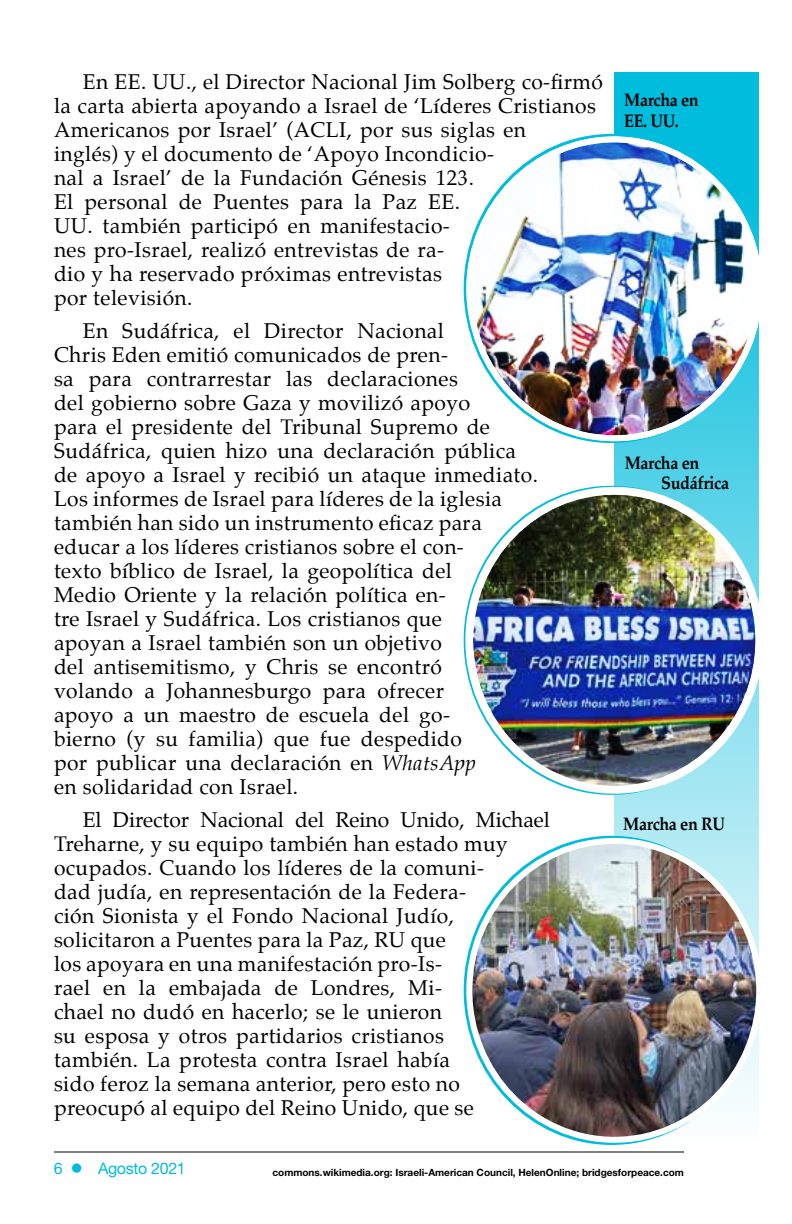
<style>
.page{position:relative;width:792px;height:1224px;background:#fff}
.page>*{position:absolute;margin:0;border:0;box-sizing:border-box;transform-origin:0 0}
.t1{font:21px/24px "Palatino CE";letter-spacing:.02em;color:#000}
.t2{font:700 18px/21.6px "Palatino CE";letter-spacing:-.025em;color:#000;scale:.9 1}
.t3{font:16px "Helvetica Neue LT Std";letter-spacing:-.02em;color:#00bcdd}
.t4{font:700 10px "Helvetica Neue LT Std";color:#000}
.s1{font-style:italic}
</style>
<div class="page">
<hr style="left:54px;top:1152px;width:630px;height:1px;background:#000">
<svg style="left:614px;top:72px;width:145px;height:1081px;background:#58d2e7"></svg>
<img style="left:469px;top:139px;width:290px;height:299px">
<img style="left:469px;top:491px;width:290px;height:299px">
<img style="left:469px;top:841px;width:290px;height:299px">
<img style="left:469px;top:491px;width:290px;height:299px;border-radius:50%">
<img style="left:469px;top:139px;width:290px;height:299px;border-radius:50%">
<p class="t1" style="left:54px;top:72px;width:550px;text-indent:29px">En EE. UU., el Director Nacional Jim Solberg co-firmó la carta abierta apoyando a Israel de ‘Líderes Cristianos Americanos por Israel’ (ACLI, por sus siglas en<br>inglés) y el documento de ‘Apoyo Incondicio-<br>nal a Israel’ de la Fundación Génesis 123.<br>El personal de Puentes para la Paz EE.<br>UU. también participó en manifestacio-<br>nes pro-Israel, realizó entrevistas de ra-<br>dio y ha reservado próximas entrevistas<br>por televisión.</p>
<p class="t1" style="left:54px;top:321px;width:486px;text-indent:29px">En Sudáfrica, el Director Nacional<br>Chris Eden emitió comunicados de pren-<br>sa para contrarrestar las declaraciones<br>del gobierno sobre Gaza y movilizó apoyo<br>para el presidente del Tribunal Supremo de Sudáfrica, quien hizo una declaración pública de apoyo a Israel y recibió un ataque inmediato.<br>Los informes de Israel para líderes de la iglesia también han sido un instrumento eficaz para educar a los líderes cristianos sobre el con-<br>texto bíblico de Israel, la geopolítica del<br>Medio Oriente y la relación política en-<br>tre Israel y Sudáfrica. Los cristianos que<br>apoyan a Israel también son un objetivo<br>del antisemitismo, y Chris se encontró<br>volando a Johannesburgo para ofrecer<br>apoyo a un maestro de escuela del go-<br>bierno (y su familia) que fue despedido<br>por publicar una declaración en <span class="s1">WhatsApp<br></span>en solidaridad con Israel.</p>
<p class="t1" style="left:54px;top:810px;width:498px;text-indent:29px">El Director Nacional del Reino Unido, Michael Treharne, y su equipo también han estado muy ocupados. Cuando los líderes de la comuni-<br>dad judía, en representación de la Federa-<br>ción Sionista y el Fondo Nacional Judío, solicitaron a Puentes para la Paz, RU que<br>los apoyara en una manifestación pro-Is-<br>rael en la embajada de Londres, Mi-<br>chael no dudó en hacerlo; se le unieron<br>su esposa y otros partidarios cristianos<br>también. La protesta contra Israel había<br>sido feroz la semana anterior, pero esto no preocupó al equipo del Reino Unido, que se</p>
<p class="t2" style="left:624px;top:90px;width:84px">Marcha en<br>EE. UU.</p>
<p class="t2" style="left:625px;top:454px;width:84px">Marcha en</p>
<p class="t2" style="left:661px;top:474px;width:77px">Sudáfrica</p>
<p class="t2" style="left:623px;top:814px;width:115px">Marcha en RU</p>
<p class="t3" style="left:54px;top:1159px;width:133px">6 ● Agosto 2021</p>
<p class="t4" style="left:273px;top:1166px;width:413px">commons.wikimedia.org: Israeli-American Council, HelenOnline; bridgesforpeace.com</p>
</div>
